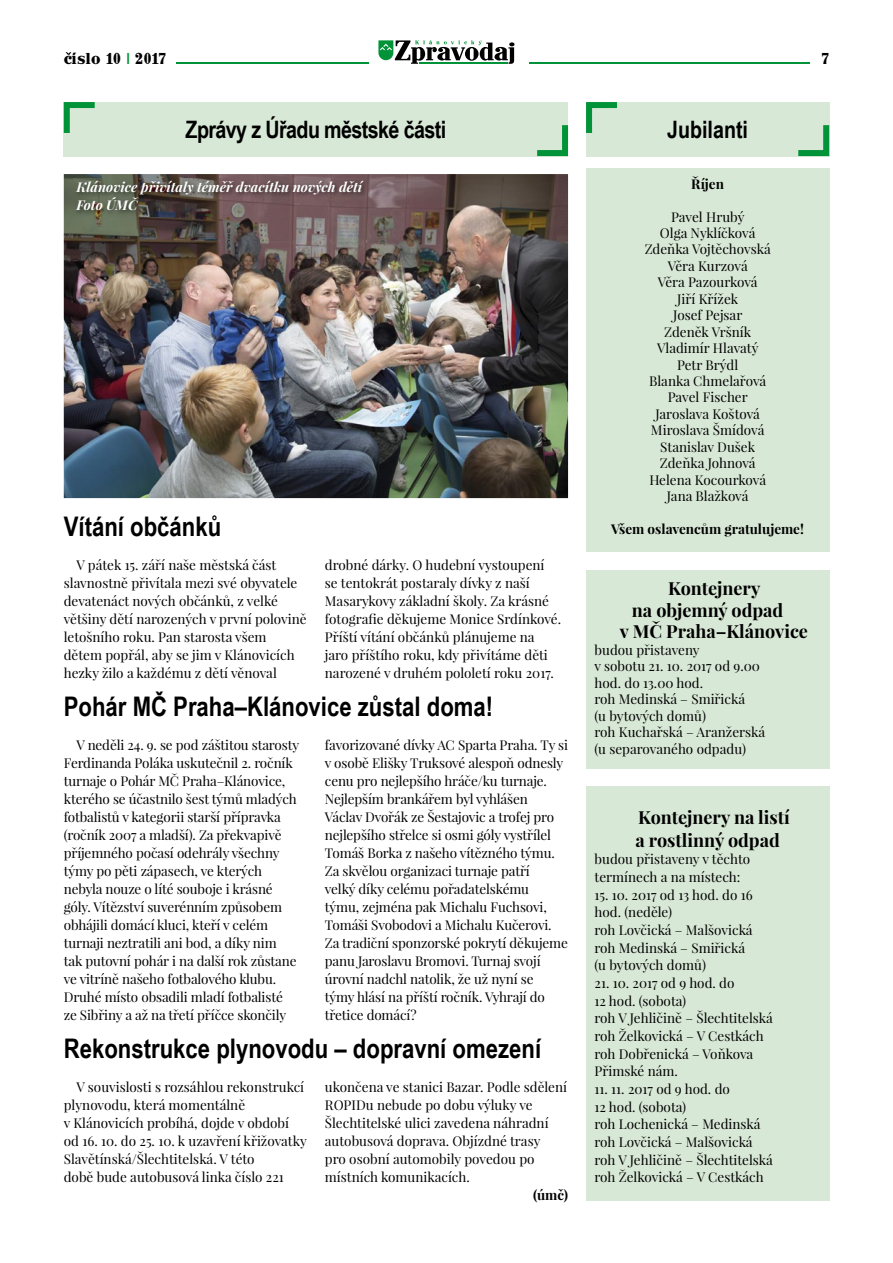
<style>
.page{position:relative;width:893px;height:1263px;background:#fff}
.page>*{position:absolute;margin:0;border:0;box-sizing:border-box;transform-origin:0 0}
.t1{font:700 27px "Arial Narrow";color:#000}
.t2{font:700 24px "Arial Narrow";letter-spacing:-.025em;color:#000}
.t3{font:700 24px "Arial Narrow";color:#000}
.t4{font:700 18px/23.1px "Playfair Display";color:#000}
.t5{font:500 15.75px "John Hancock CP";letter-spacing:.015em;color:#000}
.t6{font:13.5px/18px "Playfair Display";letter-spacing:-.005em;color:#000}
.t7{font:italic 700 13.5px/18px "Playfair Display";color:#fff}
.t8{font:700 13.5px "Playfair Display";color:#000}
.s1{color:#009338}
</style>
<div class="page">
<div style="left:64px;top:102px;width:504px;height:54px;background:#d8e8d6"></div>
<svg style="left:64px;top:102px;width:31px;height:31px"></svg>
<svg style="left:537px;top:125px;width:31px;height:31px"></svg>
<img style="left:64px;top:174px;width:504px;height:324px">
<img style="left:74px;top:178px;width:295px;height:38px">
<div style="left:586px;top:168px;width:243px;height:384px;background:#d8e8d6"></div>
<div style="left:586px;top:570px;width:243px;height:198px;background:#d8e8d6"></div>
<div style="left:586px;top:786px;width:243px;height:414px;background:#d8e8d6"></div>
<div style="left:586px;top:102px;width:243px;height:54px;background:#d8e8d6"></div>
<svg style="left:586px;top:102px;width:31px;height:31px"></svg>
<svg style="left:798px;top:125px;width:31px;height:31px"></svg>
<svg style="left:378px;top:40px;width:136px;height:24px"></svg>
<hr style="left:529px;top:63px;width:280px;height:1px;background:#009338">
<svg style="left:66px;top:52px;width:5px;height:3px"></svg>
<hr style="left:177px;top:63px;width:192px;height:1px;background:#009338">
<p class="t5" style="left:64px;top:49px;width:104px">císlo 10 <span class="s1">|</span> 2017</p>
<p class="t5" style="left:822px;top:49px;width:9px">7</p>
<h2 class="t2" style="left:186px;top:111px;width:262px">Zprávy z Úřadu městské části</h2>
<p class="t7" style="left:77px;top:178px;width:287px">Klánovice přivítaly téměř dvacítku nových dětí<br>Foto ÚMČ</p>
<h1 class="t1" style="left:64px;top:506px;width:159px">Vítání občánků</h1>
<p class="t6" style="left:64px;top:556px;width:244px;text-indent:13px">V pátek 15. září naše městská část slavnostně přivítala mezi své obyvatele devatenáct nových občánků, z velké většiny dětí narozených v první polovině letošního roku. Pan starosta všem dětem popřál, aby se jim v Klánovicích hezky žilo a každému z dětí věnoval</p>
<p class="t6" style="left:325px;top:556px;width:238px">drobné dárky. O hudební vystoupení<br>se tentokrát postaraly dívky z naší Masarykovy základní školy. Za krásné fotografie děkujeme Monice Srdínkové.<br>Příští vítání občánků plánujeme na jaro příštího roku, kdy přivítáme děti narozené v druhém pololetí roku 2017.</p>
<h1 class="t1" style="left:64px;top:686px;width:431px">Pohár MČ Praha–Klánovice zůstal doma!</h1>
<p class="t6" style="left:64px;top:736px;width:237px;text-indent:13px">V neděli 24. 9. se pod záštitou starosty Ferdinanda Poláka uskutečnil 2. ročník turnaje o Pohár MČ Praha–Klánovice, kterého se účastnilo šest týmů mladých fotbalistů v kategorii starší přípravka (ročník 2007 a mladší). Za překvapivě příjemného počasí odehrály všechny týmy po pěti zápasech, ve kterých nebyla nouze o líté souboje i krásné góly. Vítězství suverénním způsobem obhájili domácí kluci, kteří v celém turnaji neztratili ani bod, a díky nim<br>tak putovní pohár i na další rok zůstane ve vitríně našeho fotbalového klubu.<br>Druhé místo obsadili mladí fotbalisté ze Sibřiny a až na třetí příčce skončily</p>
<p class="t6" style="left:325px;top:736px;width:245px">favorizované dívky AC Sparta Praha. Ty si v osobě Elišky Truksové alespoň odnesly cenu pro nejlepšího hráče/ku turnaje.<br>Nejlepším brankářem byl vyhlášen Václav Dvořák ze Šestajovic a trofej pro nejlepšího střelce si osmi góly vystřílel Tomáš Borka z našeho vítězného týmu.<br>Za skvělou organizaci turnaje patří<br>velký díky celému pořadatelskému<br>týmu, zejména pak Michalu Fuchsovi, Tomáši Svobodovi a Michalu Kučerovi.<br>Za tradiční sponzorské pokrytí děkujeme panu Jaroslavu Bromovi. Turnaj svojí úrovní nadchl natolik, že už nyní se<br>týmy hlásí na příští ročník. Vyhrají do třetice domácí?</p>
<h1 class="t1" style="left:64px;top:1028px;width:479px">Rekonstrukce plynovodu – dopravní omezení</h1>
<p class="t6" style="left:64px;top:1078px;width:245px;text-indent:13px">V souvislosti s rozsáhlou rekonstrukcí plynovodu, která momentálně<br>v Klánovicích probíhá, dojde v období od 16. 10. do 25. 10. k uzavření křižovatky Slavětínská/Šlechtitelská. V této<br>době bude autobusová linka číslo 221</p>
<p class="t6" style="left:325px;top:1078px;width:244px">ukončena ve stanici Bazar. Podle sdělení ROPIDu nebude po dobu výluky ve Šlechtitelské ulici zavedena náhradní autobusová doprava. Objízdné trasy<br>pro osobní automobily povedou po místních komunikacích.</p>
<p class="t8" style="left:533px;top:1187px;width:36px">(úmč)</p>
<h2 class="t3" style="left:667px;top:111px;width:82px">Jubilanti</h2>
<p class="t8" style="left:691px;top:175px;width:34px">Říjen</p>
<p class="t6" style="left:645px;top:208px;width:128px;line-height:16.5px;text-align:center">Pavel Hrubý<br>Olga Nyklíčková<br>Zdeňka Vojtěchovská<br>Věra Kurzová<br>Věra Pazourková<br>Jiří Křížek<br>Josef Pejsar<br>Zdeněk Vršník<br>Vladimír Hlavatý<br>Petr Brýdl<br>Blanka Chmelařová<br>Pavel Fischer<br>Jaroslava Koštová<br>Miroslava Šmídová<br>Stanislav Dušek<br>Zdeňka Johnová<br>Helena Kocourková<br>Jana Blažková</p>
<p class="t8" style="left:611px;top:520px;width:194px">Všem oslavencům gratulujeme!</p>
<h3 class="t4" style="left:668px;top:577px;width:94px">Kontejnery</h3>
<h3 class="t4" style="left:632px;top:598px;width:153px">na objemný odpad</h3>
<h3 class="t4" style="left:620px;top:620px;width:189px">v MČ Praha–Klánovice</h3>
<p class="t6" style="left:595px;top:642px;width:172px;line-height:16.5px">budou přistaveny<br>v sobotu 21. 10. 2017 od 9.00 hod. do 13.00 hod.<br>roh Medinská – Smiřická<br>(u bytových domů)<br>roh Kuchařská – Aranžerská (u separovaného odpadu)</p>
<h3 class="t4" style="left:635px;top:805px;width:156px">Kontejnery na listí a rostlinný odpad</h3>
<p class="t6" style="left:595px;top:850px;width:157px">budou přistaveny v těchto termínech a na místech:</p>
<p class="t6" style="left:595px;top:886px;width:160px">15. 10. 2017 od 13 hod. do 16 hod. (neděle)<br>roh Lovčická – Malšovická roh Medinská – Smiřická (u bytových domů)</p>
<p class="t6" style="left:595px;top:974px;width:180px">21. 10. 2017 od 9 hod. do<br>12 hod. (sobota)<br>roh V Jehličině – Šlechtitelská roh Želkovická – V Cestkách roh Dobřenická – Voňkova<br>Přimské nám.</p>
<p class="t6" style="left:595px;top:1080px;width:180px">11. 11. 2017 od 9 hod. do<br>12 hod. (sobota)<br>roh Lochenická – Medinská roh Lovčická – Malšovická roh V Jehličině – Šlechtitelská roh Želkovická – V Cestkách</p>
</div>
